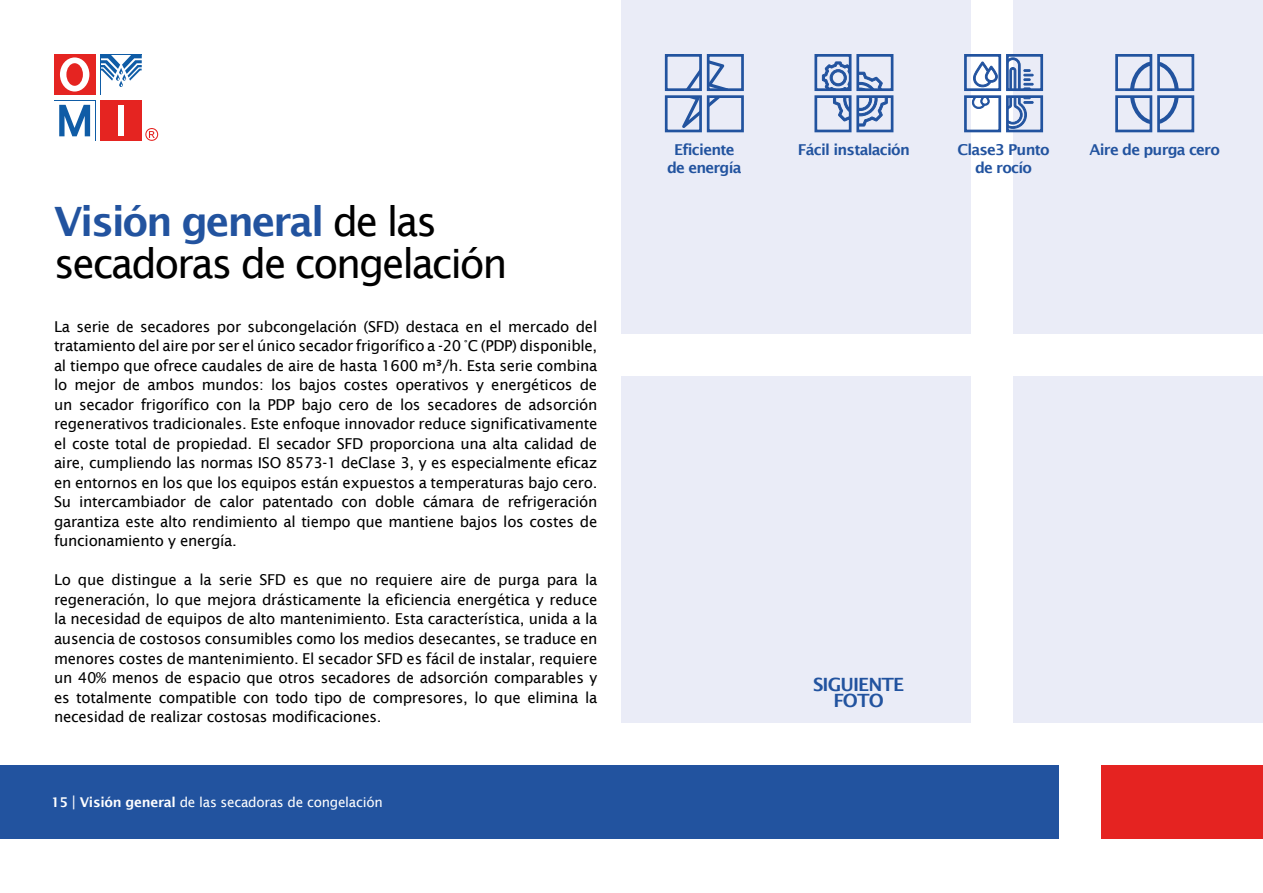
<style>
.page{position:relative;width:1263px;height:893px;background:#fff}
.page>*{position:absolute;margin:0;border:0;box-sizing:border-box;transform-origin:0 0}
.t1{font:40.5px/42px "Lucida Sans";letter-spacing:-.055em;color:#000}
.t2{font:600 18.3px/16.5px "Lucida Sans";letter-spacing:-.05em;color:#22539f;text-align:center}
.t3{font:15px/19.5px "Lucida Sans";letter-spacing:-.02em;color:#000;text-align:justify}
.t4{font:600 15px/18px "Lucida Sans";letter-spacing:-.05em;color:#22539f;text-align:center}
.t5{font:13.5px "Lucida Sans";letter-spacing:-.02em;color:#fff}
.s1{font-weight:600;color:#22539f}
.s2{font-weight:600}
.s3{font-size:15px}
</style>
<div class="page">
<div style="left:621px;top:0;width:349px;height:334px;background:#eaecf7"></div>
<div style="left:1013px;top:376px;width:250px;height:347px;background:#eaecf7"></div>
<div style="left:1013px;top:0;width:250px;height:334px;background:#eaecf7"></div>
<div style="left:621px;top:376px;width:349px;height:347px;background:#eaecf7"></div>
<svg style="left:964px;top:53px;width:80px;height:81px"></svg>
<svg style="left:1115px;top:54px;width:80px;height:79px"></svg>
<svg style="left:664px;top:54px;width:80px;height:79px"></svg>
<svg style="left:814px;top:54px;width:80px;height:79px"></svg>
<div style="left:0;top:765px;width:1059px;height:74px;background:#22539f"></div>
<div style="left:1101px;top:765px;width:162px;height:74px;background:#e52321"></div>
<div style="left:54px;top:54px;width:41px;height:41px;background:#e52421"></div>
<div style="left:60px;top:57px;width:29px;height:35px;background:#fff;border-radius:50%"></div>
<div style="left:66px;top:63px;width:17px;height:23px;background:#e52421;border-radius:50%"></div>
<div style="left:100px;top:100px;width:42px;height:41px;background:#e52421"></div>
<div style="left:118px;top:105px;width:6px;height:31px;background:#fff"></div>
<svg style="left:54px;top:100px;width:41px;height:1px"></svg>
<svg style="left:59px;top:105px;width:31px;height:31px"></svg>
<svg style="left:100px;top:54px;width:42px;height:33px"></svg>
<svg style="left:145px;top:128px;width:13px;height:13px"></svg>
<h1 class="t1" style="left:54px;top:200px;width:455px"><span class="s1">Visión general</span> de las secadoras de congelación</h1>
<p class="t3" style="left:54px;top:317px;width:545px">La serie de secadores por subcongelación (SFD) destaca en el mercado del tratamiento del aire por ser el único secador frigorífico a -20 °C (PDP) disponible, al tiempo que ofrece caudales de aire de hasta 1600 m³/h. Esta serie combina lo mejor de ambos mundos: los bajos costes operativos y energéticos de un secador frigorífico con la PDP bajo cero de los secadores de adsorción regenerativos tradicionales. Este enfoque innovador reduce significativamente el coste total de propiedad. El secador SFD proporciona una alta calidad de aire, cumpliendo las normas ISO 8573-1 deClase 3, y es especialmente eficaz en entornos en los que los equipos están expuestos a temperaturas bajo cero.<br>Su intercambiador de calor patentado con doble cámara de refrigeración garantiza este alto rendimiento al tiempo que mantiene bajos los costes de funcionamiento y energía.</p>
<p class="t3" style="left:54px;top:570px;width:545px">Lo que distingue a la serie SFD es que no requiere aire de purga para la regeneración, lo que mejora drásticamente la eficiencia energética y reduce la necesidad de equipos de alto mantenimiento. Esta característica, unida a la ausencia de costosos consumibles como los medios desecantes, se traduce en menores costes de mantenimiento. El secador SFD es fácil de instalar, requiere un 40% menos de espacio que otros secadores de adsorción comparables y es totalmente compatible con todo tipo de compresores, lo que elimina la necesidad de realizar costosas modificaciones.</p>
<p class="t5" style="left:51px;top:794px;width:333px"><span class="s2">15</span> <span class="s3">|</span> <span class="s2">Visión general</span> de las secadoras de congelación</p>
<p class="t4" style="left:674px;top:141px;width:62px">Eficiente</p>
<p class="t4" style="left:1089px;top:141px;width:132px">Aire de purga cero</p>
<p class="t4" style="left:667px;top:159px;width:76px">de energía</p>
<p class="t4" style="left:798px;top:141px;width:114px">Fácil instalación</p>
<p class="t4" style="left:957px;top:141px;width:94px">Clase3 Punto de rocío</p>
<p class="t2" style="left:813px;top:676px;width:93px">SIGUIENTE<br>FOTO</p>
</div>
